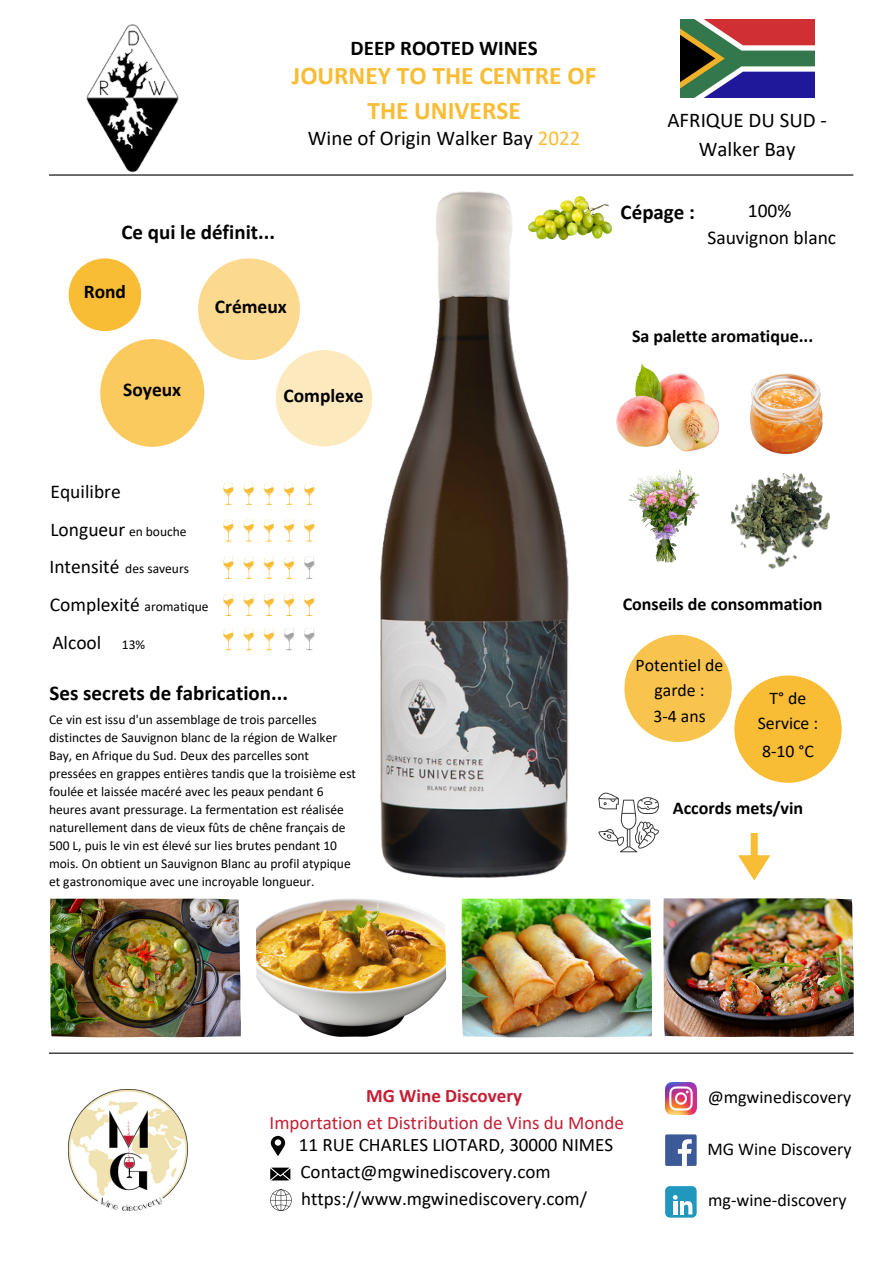
<style>
.page{position:relative;width:894px;height:1264px;background:#fff}
.page>*{position:absolute;margin:0;border:0;box-sizing:border-box;transform-origin:0 0}
.t1{font:700 25.5px/34.8px "Calibri";color:#f9bc35;text-align:center}
.t2{font:700 21px "Calibri";color:#000}
.t3{font:21px/29.2px "Calibri";color:#000;text-align:center}
.t4{font:19.5px/27px "Calibri";color:#000;text-align:center}
.t5{font:700 19.5px "Calibri";color:#000}
.t6{font:19.05px "Calibri";color:#000}
.t7{font:19.05px "Calibri";color:#c51e34}
.t8{font:700 19.05px "Calibri";color:#c51e34}
.t9{font:700 18px "Calibri";color:#000}
.t10{font:18px "Calibri";color:#000}
.t11{font:17.7px/24.6px "Calibri";color:#000;text-align:center}
.t12{font:13.5px/18px "Calibri";color:#000}
.s1{color:#f9bc35}
</style>
<div class="page">
<hr style="left:49px;top:174px;width:804px;height:2px;background:#000">
<svg style="left:738px;top:833px;width:32px;height:47px"></svg>
<img style="left:50px;top:898px;width:190px;height:139px">
<img style="left:256px;top:899px;width:190px;height:137px">
<img style="left:461px;top:898px;width:190px;height:139px">
<img style="left:663px;top:898px;width:190px;height:138px">
<hr style="left:49px;top:1052px;width:804px;height:1px;background:#000">
<img style="left:69px;top:1089px;width:119px;height:121px">
<svg style="left:271px;top:1135px;width:14px;height:21px"></svg>
<svg style="left:270px;top:1167px;width:20px;height:13px"></svg>
<img style="left:665px;top:1082px;width:31px;height:32px">
<div style="left:665px;top:1134px;width:31px;height:31px;background:#3d5a98;border-radius:2px"></div>
<svg style="left:677px;top:1139px;width:14px;height:26px"></svg>
<div style="left:665px;top:1186px;width:31px;height:31px;background:#2197bd;border-radius:5px"></div>
<svg style="left:672px;top:1195px;width:20px;height:19px"></svg>
<svg style="left:598px;top:792px;width:61px;height:60px"></svg>
<svg style="left:223px;top:483px;width:10px;height:22px"></svg>
<svg style="left:243px;top:483px;width:11px;height:22px"></svg>
<svg style="left:264px;top:483px;width:10px;height:22px"></svg>
<svg style="left:284px;top:483px;width:10px;height:22px"></svg>
<svg style="left:304px;top:483px;width:10px;height:22px"></svg>
<svg style="left:270px;top:1189px;width:21px;height:21px"></svg>
<div style="left:69px;top:258px;width:72px;height:73px;background:#f9bc35;border-radius:50%"></div>
<div style="left:198px;top:258px;width:102px;height:102px;background:#fbd98e;border-radius:50%"></div>
<div style="left:276px;top:350px;width:96px;height:96px;background:#fde9be;border-radius:50%"></div>
<div style="left:734px;top:675px;width:107px;height:107px;background:#f9bc35;border-radius:50%"></div>
<div style="left:624px;top:634px;width:107px;height:108px;background:#f9c44d;border-radius:50%"></div>
<img style="left:680px;top:20px;width:134px;height:78px">
<img style="left:81px;top:24px;width:107px;height:152px">
<img style="left:372px;top:191px;width:197px;height:687px">
<div style="left:100px;top:339px;width:104px;height:107px;background:#faca5f;border-radius:50%"></div>
<img style="left:528px;top:197px;width:83px;height:42px">
<img style="left:616px;top:363px;width:103px;height:89px">
<img style="left:750px;top:373px;width:73px;height:82px">
<img style="left:628px;top:469px;width:72px;height:94px">
<img style="left:731px;top:473px;width:99px;height:96px">
<svg style="left:223px;top:519px;width:10px;height:22px"></svg>
<svg style="left:243px;top:519px;width:11px;height:22px"></svg>
<svg style="left:264px;top:519px;width:10px;height:22px"></svg>
<svg style="left:284px;top:519px;width:10px;height:22px"></svg>
<svg style="left:304px;top:519px;width:10px;height:22px"></svg>
<svg style="left:223px;top:594px;width:10px;height:22px"></svg>
<svg style="left:243px;top:594px;width:11px;height:22px"></svg>
<svg style="left:264px;top:594px;width:10px;height:22px"></svg>
<svg style="left:284px;top:594px;width:10px;height:22px"></svg>
<svg style="left:304px;top:594px;width:10px;height:22px"></svg>
<svg style="left:223px;top:557px;width:10px;height:22px"></svg>
<svg style="left:243px;top:557px;width:11px;height:22px"></svg>
<svg style="left:264px;top:557px;width:10px;height:22px"></svg>
<svg style="left:284px;top:557px;width:10px;height:22px"></svg>
<svg style="left:304px;top:557px;width:10px;height:22px"></svg>
<svg style="left:223px;top:628px;width:10px;height:22px"></svg>
<svg style="left:243px;top:628px;width:11px;height:22px"></svg>
<svg style="left:264px;top:628px;width:10px;height:22px"></svg>
<svg style="left:284px;top:628px;width:10px;height:22px"></svg>
<svg style="left:304px;top:628px;width:10px;height:22px"></svg>
<p class="t2" style="left:350px;top:39px;width:189px">DEEP ROOTED WINES</p>
<p class="t1" style="left:292px;top:61px;width:306px">JOURNEY TO THE CENTRE OF<br>THE UNIVERSE</p>
<p class="t3" style="left:308px;top:125px;width:274px">Wine of Origin Walker Bay <span class="s1">2022</span></p>
<p class="t2" style="left:121px;top:223px;width:155px">Ce qui le définit...</p>
<p class="t5" style="left:84px;top:283px;width:44px">Rond</p>
<p class="t5" style="left:123px;top:381px;width:59px">Soyeux</p>
<h5 class="t5" style="left:215px;top:298px;width:73px">Crémeux</h5>
<p class="t5" style="left:283px;top:387px;width:82px">Complexe</p>
<p class="t3" style="left:667px;top:107px;width:161px">AFRIQUE DU SUD -<br>Walker Bay</p>
<p class="t2" style="left:620px;top:203px;width:76px">Cépage :</p>
<p class="t4" style="left:707px;top:198px;width:130px">100%<br>Sauvignon blanc</p>
<p class="t9" style="left:632px;top:328px;width:182px">Sa palette aromatique...</p>
<p class="t4" style="left:51px;top:479px;width:72px">Equilibre</p>
<p class="t4" style="left:50px;top:517px;width:76px">Longueur</p>
<p class="t12" style="left:129px;top:523px;width:59px">en bouche</p>
<p class="t4" style="left:49px;top:555px;width:71px">Intensité</p>
<p class="t12" style="left:125px;top:561px;width:65px">des saveurs</p>
<p class="t4" style="left:50px;top:592px;width:91px">Complexité</p>
<p class="t12" style="left:144px;top:598px;width:66px">aromatique</p>
<p class="t4" style="left:52px;top:630px;width:51px">Alcool</p>
<h4 class="t12" style="left:122px;top:636px;width:25px">13%</h4>
<p class="t2" style="left:50px;top:684px;width:240px">Ses secrets de fabrication...</p>
<h5 class="t12" style="left:49px;top:711px;width:308px">Ce vin est issu d'un assemblage de trois parcelles distinctes de Sauvignon blanc de la région de Walker Bay, en Afrique du Sud. Deux des parcelles sont pressées en grappes entières tandis que la troisième est foulée et laissée macéré avec les peaux pendant 6 heures avant pressurage. La fermentation est réalisée naturellement dans de vieux fûts de chêne français de 500 L, puis le vin est élevé sur lies brutes pendant 10 mois. On obtient un Sauvignon Blanc au profil atypique et gastronomique avec une incroyable longueur.</h5>
<p class="t9" style="left:622px;top:596px;width:201px">Conseils de consommation</p>
<h5 class="t11" style="left:635px;top:654px;width:89px">Potentiel de garde :</h5>
<p class="t11" style="left:653px;top:705px;width:54px">3-4 ans</p>
<h5 class="t11" style="left:757px;top:687px;width:62px">T° de<br>Service :</h5>
<p class="t11" style="left:761px;top:740px;width:53px">8-10 °C</p>
<h5 class="t9" style="left:672px;top:800px;width:132px">Accords mets/vin</h5>
<p class="t8" style="left:366px;top:1087px;width:157px">MG Wine Discovery</p>
<h4 class="t7" style="left:269px;top:1114px;width:356px">Importation et Distribution de Vins du Monde</h4>
<h5 class="t6" style="left:299px;top:1136px;width:316px">11 RUE CHARLES LIOTARD, 30000 NIMES</h5>
<h4 class="t6" style="left:300px;top:1163px;width:251px">Contact@mgwinediscovery.com</h4>
<h5 class="t6" style="left:301px;top:1190px;width:287px">https://www.mgwinediscovery.com/</h5>
<h4 class="t10" style="left:707px;top:1089px;width:145px">@mgwinediscovery</h4>
<h4 class="t10" style="left:707px;top:1141px;width:146px">MG Wine Discovery</h4>
<h4 class="t10" style="left:708px;top:1192px;width:140px">mg-wine-discovery</h4>
</div>
